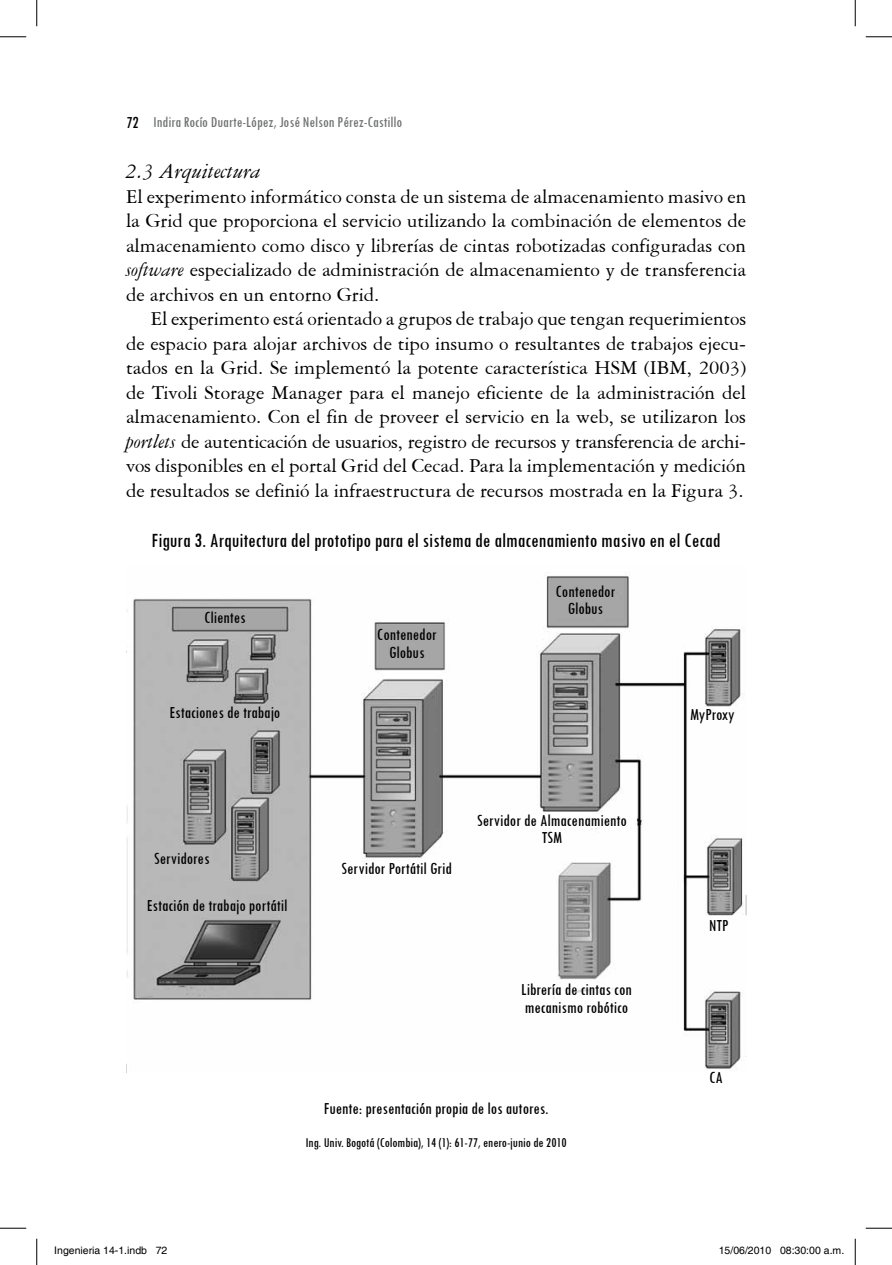
<style>
.page{position:relative;width:892px;height:1265px;background:#fff}
.page>*{position:absolute;margin:0;border:0;box-sizing:border-box;transform-origin:0 0}
.t1{font:italic 22.75px "American Garamond BT";color:#000}
.t2{font:21px/24.5px "American Garamond BT";color:#000;text-align:justify}
.t3{font:condensed 21px "Tw Cen";color:#000}
.t4{font:condensed 17.5px/17.5px "Tw Cen";color:#000;text-align:center}
.t5{font:condensed 15.75px "Tw Cen";color:#707172}
.t6{font:condensed 14px "Tw Cen";color:#000}
.t7{font:10.5px "Helvetica";color:#000}
.s1{font-size:17.5px;color:#000}
.s2{font-style:italic}
</style>
<div class="page">
<img style="left:126px;top:572px;width:621px;height:499px">
<svg style="left:0;top:36px;width:26px;height:1px"></svg>
<svg style="left:866px;top:36px;width:26px;height:1px"></svg>
<svg style="left:0;top:1227px;width:26px;height:1px"></svg>
<svg style="left:866px;top:1227px;width:26px;height:1px"></svg>
<svg style="left:36px;top:0;width:1px;height:26px"></svg>
<svg style="left:36px;top:1238px;width:1px;height:26px"></svg>
<svg style="left:855px;top:0;width:1px;height:26px"></svg>
<svg style="left:855px;top:1238px;width:1px;height:26px"></svg>
<p class="t5" style="left:126px;top:113px;width:278px"><span class="s1">72</span> Indira Rocío Duarte-López, José Nelson Pérez-Castillo</p>
<p class="t1" style="left:126px;top:158px;width:136px">2.3 Arquitectura</p>
<p class="t2" style="left:126px;top:183px;width:622px">El experimento informático consta de un sistema de almacenamiento masivo en la Grid que proporciona el servicio utilizando la combinación de elementos de almacenamiento como disco y librerías de cintas robotizadas configuradas con <span class="s2">software</span> especializado de administración de almacenamiento y de transferencia de archivos en un entorno Grid.</p>
<p class="t2" style="left:126px;top:306px;width:622px;text-indent:25px">El experimento está orientado a grupos de trabajo que tengan requerimientos de espacio para alojar archivos de tipo insumo o resultantes de trabajos ejecu&shy;tados en la Grid. Se implementó la potente característica HSM (IBM, 2003) de Tivoli Storage Manager para el manejo eficiente de la administración del almacenamiento. Con el fin de proveer el servicio en la web, se utilizaron los <span class="s2">portlets</span> de autenticación de usuarios, registro de recursos y transferencia de archi&shy;vos disponibles en el portal Grid del Cecad. Para la implementación y medición de resultados se definió la infraestructura de recursos mostrada en la Figura 3.</p>
<p class="t3" style="left:152px;top:527px;width:570px">Figura 3. Arquitectura del prototipo para el sistema de almacenamiento masivo en el Cecad</p>
<p class="t4" style="left:204px;top:608px;width:43px">Clientes</p>
<p class="t4" style="left:170px;top:703px;width:112px">Estaciones de trabajo</p>
<p class="t4" style="left:377px;top:625px;width:61px">Contenedor<br>Globus</p>
<p class="t4" style="left:556px;top:582px;width:61px">Contenedor<br>Globus</p>
<p class="t4" style="left:154px;top:849px;width:57px">Servidores</p>
<p class="t4" style="left:147px;top:896px;width:142px">Estación de trabajo portátil</p>
<p class="t4" style="left:342px;top:859px;width:112px">Servidor Portátil Grid</p>
<p class="t4" style="left:477px;top:810px;width:151px">Servidor de Almacenamiento<br>TSM</p>
<p class="t4" style="left:521px;top:980px;width:112px;text-align:left">Librería de cintas con mecanismo robótico</p>
<p class="t4" style="left:324px;top:1099px;width:226px">Fuente: presentación propia de los autores.</p>
<p class="t6" style="left:305px;top:1133px;width:263px">Ing. Univ. Bogotá (Colombia), 14 (1): 61-77, enero-junio de 2010</p>
<p class="t4" style="left:690px;top:704px;width:46px">MyProxy</p>
<p class="t4" style="left:709px;top:915px;width:21px">NTP</p>
<p class="t4" style="left:709px;top:1067px;width:15px">CA</p>
<p class="t7" style="left:54px;top:1244px;width:115px">Ingenieria 14-1.indb 72</p>
<p class="t7" style="left:719px;top:1244px;width:127px">15/06/2010 08:30:00 a.m.</p>
</div>
